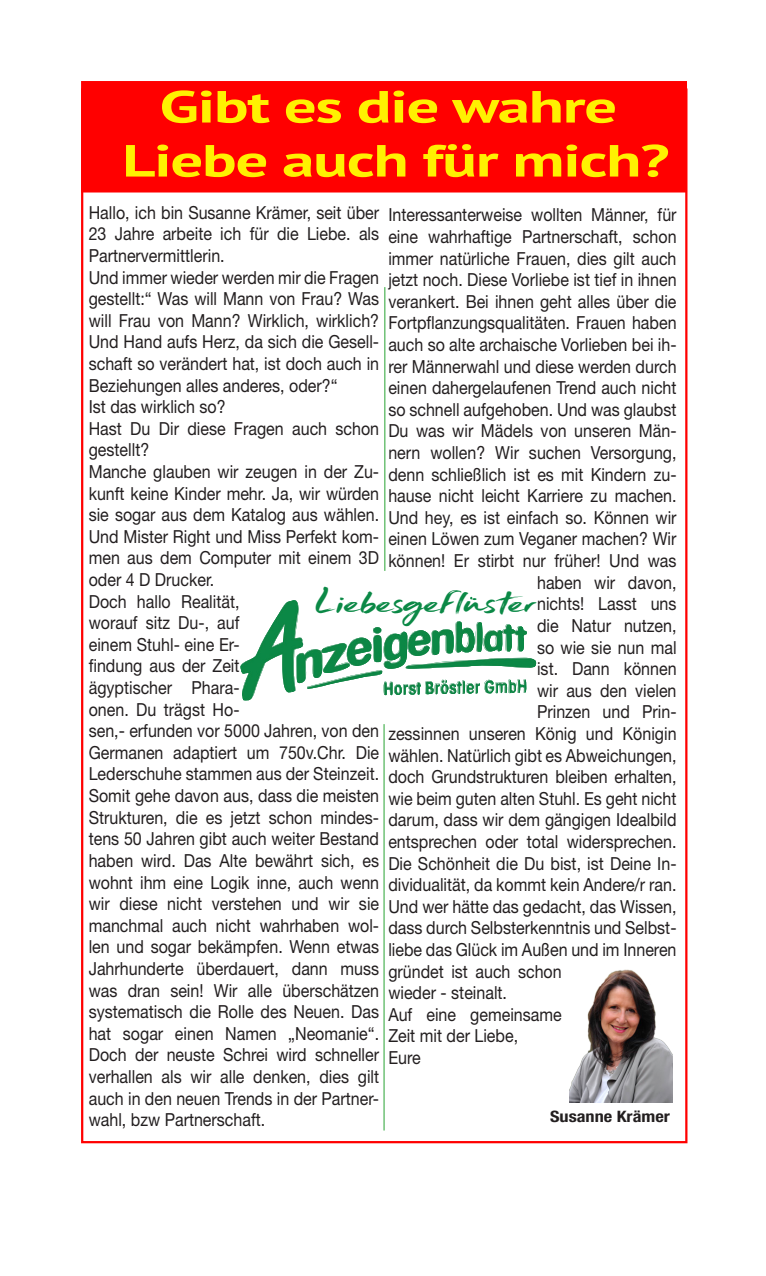
<style>
.page{position:relative;width:766px;height:1276px;background:#fff}
.page>*{position:absolute;margin:0;border:0;box-sizing:border-box;transform-origin:0 0}
.t1{font:700 45px/54px "PT Sans";letter-spacing:-.02em;color:#fff101;text-align:center;scale:1.44 1}
.t2{font:37.35px "Just Wright";color:#0b8946;scale:1.28 1}
.t3{font:18px/21.6px "Helvetica Neue LT Std";color:#231f20;text-align:justify;scale:.89 1}
.t4{font:700 15.75px "Helvetica Neue LT Std 77";color:#231f20;scale:1.16 1}
</style>
<div class="page">
<img style="left:569px;top:969px;width:103px;height:133px">
<div style="left:81px;top:81px;width:605px;height:111px;background:#f00"></div>
<hr style="left:384px;top:287px;width:1px;height:284px;background:#40ae49">
<hr style="left:383px;top:724px;width:1px;height:406px;background:#40ae49">
<svg style="left:240px;top:597px;width:297px;height:104px"></svg>
<p class="t1" style="left:122px;top:79px;width:381px">Gibt es die wahre<br>Liebe auch für mich?</p>
<p class="t3" style="left:89px;top:201px;width:328px">Hallo, ich bin Susanne Krämer, seit über 23 Jahre arbeite ich für die Liebe. als Partnervermittlerin.</p>
<p class="t3" style="left:89px;top:266px;width:328px">Und immer wieder werden mir die Fragen gestellt:“ Was will Mann von Frau? Was will Frau von Mann? Wirklich, wirklich?<br>Und Hand aufs Herz, da sich die Gesell&shy;schaft so verändert hat, ist doch auch in Beziehungen alles anderes, oder?“</p>
<p class="t3" style="left:89px;top:396px;width:155px">Ist das wirklich so?</p>
<p class="t3" style="left:89px;top:417px;width:328px">Hast Du Dir diese Fragen auch schon gestellt?</p>
<p class="t3" style="left:89px;top:460px;width:328px">Manche glauben wir zeugen in der Zu&shy;kunft keine Kinder mehr. Ja, wir würden sie sogar aus dem Katalog aus wählen.<br>Und Mister Right und Miss Perfekt kom&shy;men aus dem Computer mit einem 3D oder 4 D Drucker.</p>
<p class="t3" style="left:89px;top:590px;width:328px;text-align:left">Doch hallo Realität,<br>worauf sitz Du-, auf<br>einem Stuhl- eine Er-<br>findung aus der Zeit<br>ägyptischer Phara-<br>onen. Du trägst Ho-<br>sen,- erfunden vor 5000 Jahren, von den<br>Germanen adaptiert um 750v.Chr. Die<br>Lederschuhe stammen aus der Steinzeit.<br>Somit gehe davon aus, dass die meisten<br>Strukturen, die es jetzt schon mindes&shy;tens 50 Jahren gibt auch weiter Bestand haben wird. Das Alte bewährt sich, es wohnt ihm eine Logik inne, auch wenn wir diese nicht verstehen und wir sie manchmal auch nicht wahrhaben wol&shy;len und sogar bekämpfen. Wenn etwas<br>Jahrhunderte überdauert, dann muss was dran sein! Wir alle überschätzen systematisch die Rolle des Neuen. Das hat sogar einen Namen „Neomanie“.<br>Doch der neuste Schrei wird schneller verhallen als wir alle denken, dies gilt auch in den neuen Trends in der Partner&shy;wahl, bzw Partnerschaft.</p>
<p class="t3" style="left:388px;top:204px;width:325px">Interessanterweise wollten Männer, für</p>
<p class="t3" style="left:388px;top:225px;width:325px">eine wahrhaftige Partnerschaft, schon</p>
<p class="t3" style="left:388px;top:247px;width:325px">immer natürliche Frauen, dies gilt auch</p>
<p class="t3" style="left:388px;top:269px;width:325px">jetzt noch. Diese Vorliebe ist tief in ihnen</p>
<p class="t3" style="left:388px;top:290px;width:325px">verankert. Bei ihnen geht alles über die</p>
<p class="t3" style="left:388px;top:312px;width:325px">Fortpflanzungsqualitäten. Frauen haben</p>
<p class="t3" style="left:388px;top:333px;width:325px">auch so alte archaische Vorlieben bei ih-</p>
<p class="t3" style="left:388px;top:355px;width:325px">rer Männerwahl und diese werden durch</p>
<p class="t3" style="left:388px;top:377px;width:325px">einen dahergelaufenen Trend auch nicht</p>
<p class="t3" style="left:388px;top:398px;width:325px">so schnell aufgehoben. Und was glaubst</p>
<p class="t3" style="left:388px;top:420px;width:325px">Du was wir Mädels von unseren Män-</p>
<p class="t3" style="left:388px;top:441px;width:325px">nern wollen? Wir suchen Versorgung,</p>
<p class="t3" style="left:388px;top:463px;width:325px">denn schließlich ist es mit Kindern zu-</p>
<p class="t3" style="left:388px;top:485px;width:325px">hause nicht leicht Karriere zu machen.</p>
<p class="t3" style="left:388px;top:506px;width:325px">Und hey, es ist einfach so. Können wir</p>
<p class="t3" style="left:388px;top:528px;width:325px">einen Löwen zum Veganer machen? Wir</p>
<p class="t3" style="left:388px;top:549px;width:325px">können! Er stirbt nur früher! Und was</p>
<p class="t3" style="left:537px;top:571px;width:158px">haben wir davon,</p>
<p class="t3" style="left:537px;top:593px;width:158px">nichts! Lasst uns</p>
<p class="t3" style="left:537px;top:614px;width:158px">die Natur nutzen,</p>
<p class="t3" style="left:537px;top:636px;width:158px">so wie sie nun mal</p>
<p class="t3" style="left:537px;top:657px;width:158px">ist. Dann können</p>
<p class="t3" style="left:537px;top:679px;width:158px">wir aus den vielen</p>
<p class="t3" style="left:537px;top:701px;width:158px">Prinzen und Prin-</p>
<p class="t3" style="left:388px;top:722px;width:325px">zessinnen unseren König und Königin</p>
<p class="t3" style="left:388px;top:744px;width:325px">wählen. Natürlich gibt es Abweichungen,</p>
<p class="t3" style="left:388px;top:765px;width:325px">doch Grundstrukturen bleiben erhalten,</p>
<p class="t3" style="left:388px;top:787px;width:325px">wie beim guten alten Stuhl. Es geht nicht</p>
<p class="t3" style="left:388px;top:809px;width:325px">darum, dass wir dem gängigen Idealbild</p>
<p class="t3" style="left:388px;top:830px;width:325px">entsprechen oder total widersprechen.</p>
<p class="t3" style="left:388px;top:852px;width:325px">Die Schönheit die Du bist, ist Deine In-</p>
<p class="t3" style="left:388px;top:873px;width:325px">dividualität, da kommt kein Andere/r ran.</p>
<p class="t3" style="left:388px;top:895px;width:325px">Und wer hätte das gedacht, das Wissen,</p>
<p class="t3" style="left:388px;top:917px;width:325px">dass durch Selbsterkenntnis und Selbst-</p>
<p class="t3" style="left:388px;top:938px;width:325px">liebe das Glück im Außen und im Inneren</p>
<p class="t3" style="left:388px;top:960px;width:196px">gründet ist auch schon</p>
<p class="t3" style="left:388px;top:981px;width:135px">wieder - steinalt.</p>
<p class="t3" style="left:388px;top:1003px;width:196px">Auf eine gemeinsame<br>Zeit mit der Liebe,</p>
<p class="t3" style="left:388px;top:1046px;width:38px">Eure</p>
<h2 class="t2" style="left:315px;top:583px;width:174px">Liebesgefluster</h2>
<p class="t4" style="left:550px;top:1107px;width:105px">Susanne Krämer</p>
</div>
